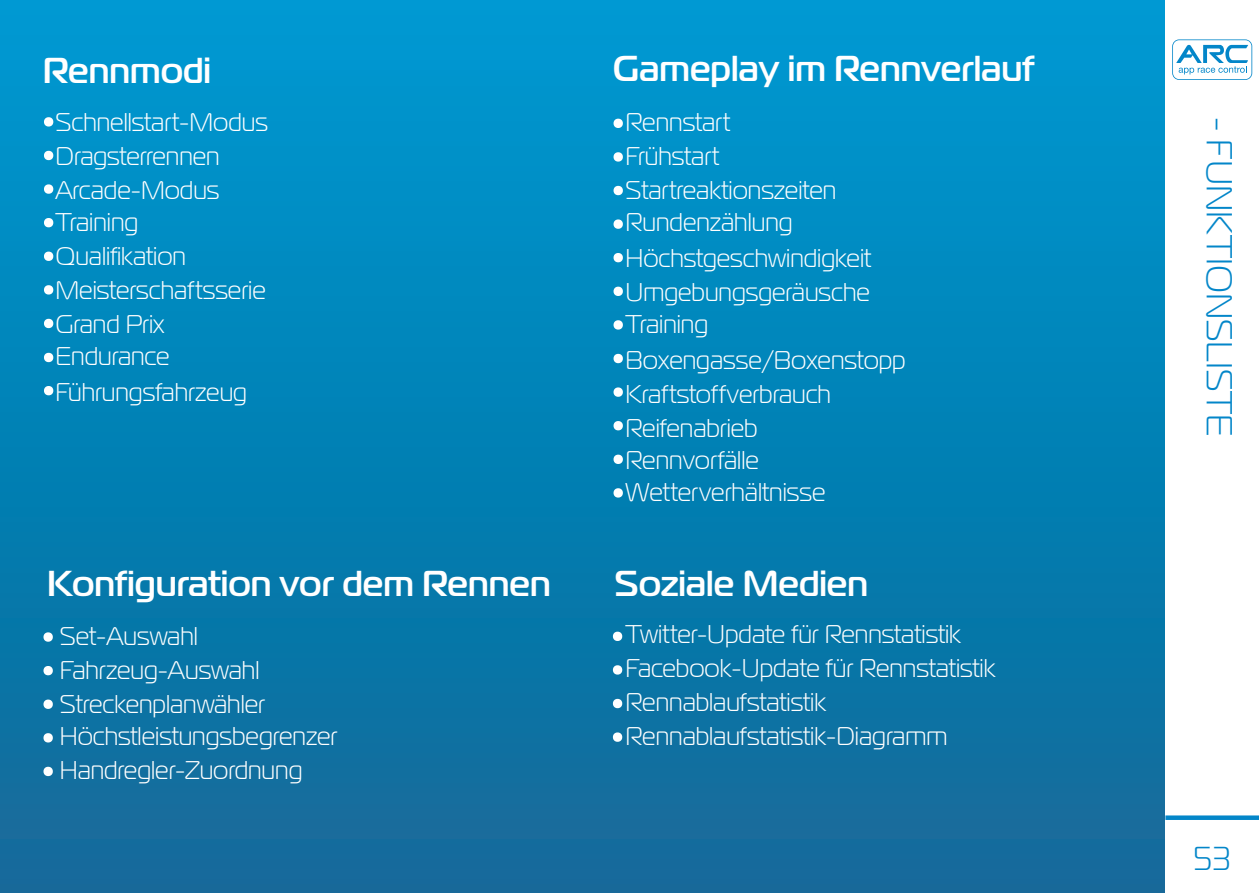
<style>
.page{position:relative;width:1259px;height:893px;background:#fff}
.page>*{position:absolute;margin:0;border:0;box-sizing:border-box;transform-origin:0 0}
.t1{font:500 36px "Magistral";color:#fff}
.t2{font:300 36px "Magistral";color:#0386c9}
.t3{font:300 33px "Magistral";color:#0386c9}
.t4{font:300 25.5px "Magistral";color:#fff}
</style>
<div class="page">
<div style="left:0;top:0;width:1259px;height:893px;background:linear-gradient(to bottom,#0099d2,#116898)"></div>
<div style="left:1165px;top:0;width:94px;height:893px;background:#fff"></div>
<svg style="left:1172px;top:39px;width:80px;height:41px"></svg>
<div style="left:1165px;top:815px;width:94px;height:5px;background:#0386c9"></div>
<svg style="left:44px;top:386px;width:9px;height:9px"></svg>
<svg style="left:44px;top:319px;width:9px;height:9px"></svg>
<svg style="left:44px;top:353px;width:9px;height:9px"></svg>
<svg style="left:613px;top:253px;width:10px;height:9px"></svg>
<svg style="left:44px;top:285px;width:9px;height:10px"></svg>
<svg style="left:44px;top:252px;width:9px;height:9px"></svg>
<svg style="left:44px;top:218px;width:9px;height:9px"></svg>
<svg style="left:44px;top:184px;width:9px;height:10px"></svg>
<svg style="left:44px;top:151px;width:9px;height:9px"></svg>
<svg style="left:44px;top:117px;width:9px;height:10px"></svg>
<svg style="left:43px;top:767px;width:10px;height:9px"></svg>
<svg style="left:43px;top:733px;width:10px;height:9px"></svg>
<svg style="left:43px;top:700px;width:10px;height:9px"></svg>
<svg style="left:43px;top:666px;width:10px;height:9px"></svg>
<svg style="left:43px;top:632px;width:10px;height:10px"></svg>
<svg style="left:613px;top:488px;width:10px;height:10px"></svg>
<svg style="left:613px;top:455px;width:10px;height:9px"></svg>
<svg style="left:613px;top:421px;width:10px;height:9px"></svg>
<svg style="left:613px;top:387px;width:10px;height:10px"></svg>
<svg style="left:613px;top:354px;width:10px;height:9px"></svg>
<svg style="left:613px;top:320px;width:10px;height:10px"></svg>
<svg style="left:613px;top:287px;width:10px;height:9px"></svg>
<svg style="left:613px;top:219px;width:10px;height:10px"></svg>
<svg style="left:613px;top:186px;width:10px;height:9px"></svg>
<svg style="left:613px;top:152px;width:10px;height:10px"></svg>
<svg style="left:613px;top:119px;width:10px;height:9px"></svg>
<svg style="left:613px;top:732px;width:9px;height:10px"></svg>
<svg style="left:613px;top:699px;width:9px;height:9px"></svg>
<svg style="left:613px;top:665px;width:9px;height:10px"></svg>
<svg style="left:613px;top:632px;width:9px;height:9px"></svg>
<p class="t1" style="left:43px;top:49px;width:170px">Rennmodi</p>
<p class="t1" style="left:613px;top:47px;width:423px">Gameplay im Rennverlauf</p>
<p class="t4" style="left:55px;top:106px;width:214px">Schnellstart-Modus</p>
<p class="t4" style="left:625px;top:106px;width:106px">Rennstart</p>
<p class="t4" style="left:625px;top:140px;width:95px">Frühstart</p>
<p class="t4" style="left:625px;top:174px;width:212px">Startreaktionszeiten</p>
<p class="t4" style="left:625px;top:206px;width:169px">Rundenzählung</p>
<p class="t4" style="left:625px;top:242px;width:247px">Höchstgeschwindigkeit</p>
<p class="t4" style="left:625px;top:277px;width:246px">Umgebungsgeräusche</p>
<p class="t4" style="left:625px;top:308px;width:84px">Training</p>
<p class="t4" style="left:625px;top:345px;width:282px">Boxengasse/Boxenstopp</p>
<p class="t4" style="left:625px;top:379px;width:207px">Kraftstoffverbrauch</p>
<p class="t4" style="left:625px;top:413px;width:134px">Reifenabrieb</p>
<p class="t4" style="left:625px;top:444px;width:135px">Rennvorfälle</p>
<p class="t4" style="left:625px;top:476px;width:201px">Wetterverhältnisse</p>
<p class="t4" style="left:55px;top:140px;width:166px">Dragsterrennen</p>
<p class="t4" style="left:55px;top:174px;width:166px">Arcade-Modus</p>
<p class="t4" style="left:55px;top:206px;width:84px">Training</p>
<p class="t4" style="left:55px;top:240px;width:132px">Qualifikation</p>
<p class="t4" style="left:55px;top:274px;width:212px">Meisterschaftsserie</p>
<p class="t4" style="left:55px;top:308px;width:110px">Grand Prix</p>
<p class="t4" style="left:55px;top:340px;width:115px">Endurance</p>
<p class="t4" style="left:55px;top:376px;width:193px">Führungsfahrzeug</p>
<p class="t1" style="left:47px;top:561px;width:505px">Konfiguration vor dem Rennen</p>
<p class="t1" style="left:615px;top:561px;width:255px">Soziale Medien</p>
<p class="t4" style="left:60px;top:621px;width:140px">Set-Auswahl</p>
<p class="t4" style="left:60px;top:655px;width:201px">Fahrzeug-Auswahl</p>
<p class="t4" style="left:60px;top:689px;width:207px">Streckenplanwähler</p>
<p class="t4" style="left:60px;top:721px;width:279px">Höchstleistungsbegrenzer</p>
<p class="t4" style="left:60px;top:755px;width:244px">Handregler-Zuordnung</p>
<p class="t4" style="left:625px;top:619px;width:337px">Twitter-Update für Rennstatistik</p>
<p class="t4" style="left:625px;top:653px;width:372px">Facebook-Update für Rennstatistik</p>
<p class="t4" style="left:625px;top:687px;width:202px">Rennablaufstatistik</p>
<p class="t4" style="left:625px;top:721px;width:323px">Rennablaufstatistik-Diagramm</p>
<p class="t2" style="left:1241px;top:117px;width:321px;rotate:90deg">- FUNKTIONSLISTE</p>
<p class="t3" style="left:1193px;top:839px;width:39px">53</p>
</div>
